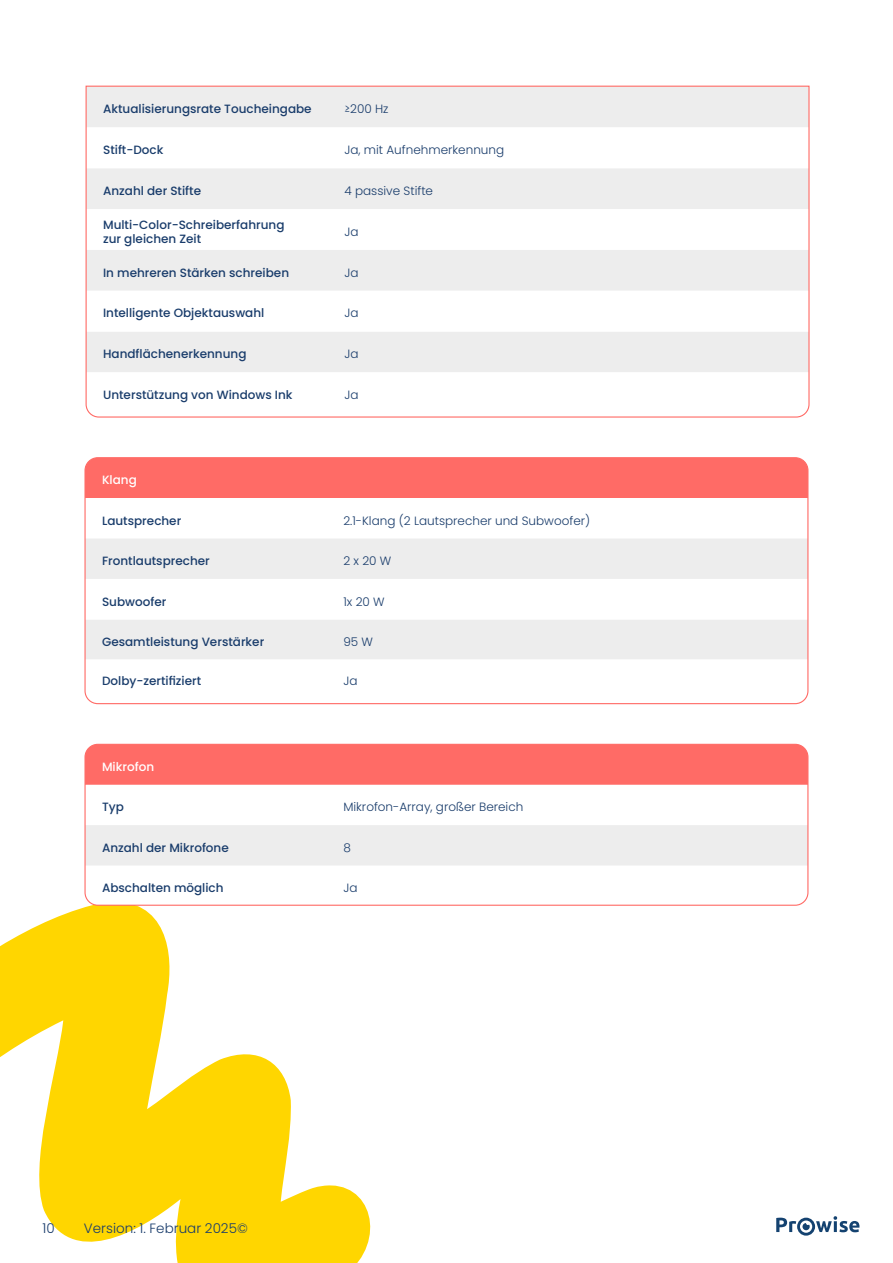
<style>
.page{position:relative;width:893px;height:1263px;background:#fff}
.page>*{position:absolute;margin:0;border:0;box-sizing:border-box;transform-origin:0 0}
.t1{font:300 13.5px "Poppins";color:#193c6b}
.t2{font:500 12px/14.4px "Poppins";color:#193c6b}
.t3{font:300 12px "Poppins";color:#193c6b}
.t4{font:500 12px "Poppins";color:#fff}
</style>
<div class="page">
<svg style="left:776px;top:1216px;width:83px;height:19px"></svg>
<svg style="left:0;top:905px;width:371px;height:358px;fill:#ffd600"></svg>
<svg style="left:85px;top:85px;width:725px;height:333px"></svg>
<div style="left:85px;top:458px;width:723px;height:40px;background:#ff6b66"></div>
<svg style="left:86px;top:539px;width:720px;height:120px;fill:#ededed"></svg>
<div style="left:84px;top:457px;width:724px;height:247px;border:1px solid #ff6b66;border-radius:13px"></div>
<div style="left:85px;top:744px;width:723px;height:41px;background:#ff6b66"></div>
<div style="left:86px;top:825px;width:720px;height:40px;background:#ededed"></div>
<div style="left:84px;top:744px;width:724px;height:162px;border:1px solid #ff6b66;border-radius:13px"></div>
<p class="t2" style="left:103px;top:102px;width:210px">Aktualisierungsrate Toucheingabe</p>
<p class="t3" style="left:344px;top:102px;width:46px">≥200 Hz</p>
<p class="t2" style="left:103px;top:143px;width:62px">Stift-Dock</p>
<p class="t3" style="left:344px;top:143px;width:161px">Ja, mit Aufnehmerkennung</p>
<p class="t2" style="left:103px;top:184px;width:100px">Anzahl der Stifte</p>
<p class="t3" style="left:344px;top:184px;width:90px">4 passive Stifte</p>
<p class="t2" style="left:103px;top:217px;width:183px">Multi-Color-Schreiberfahrung zur gleichen Zeit</p>
<p class="t3" style="left:344px;top:225px;width:16px">Ja</p>
<p class="t2" style="left:103px;top:265px;width:187px">In mehreren Stärken schreiben</p>
<p class="t3" style="left:344px;top:265px;width:16px">Ja</p>
<p class="t2" style="left:103px;top:306px;width:163px">Intelligente Objektauswahl</p>
<p class="t3" style="left:344px;top:306px;width:16px">Ja</p>
<p class="t2" style="left:103px;top:347px;width:145px">Handflächenerkennung</p>
<p class="t3" style="left:344px;top:347px;width:16px">Ja</p>
<p class="t2" style="left:103px;top:388px;width:191px">Unterstützung von Windows Ink</p>
<p class="t3" style="left:344px;top:388px;width:16px">Ja</p>
<p class="t4" style="left:102px;top:473px;width:36px">Klang</p>
<p class="t2" style="left:102px;top:513px;width:81px">Lautsprecher</p>
<p class="t3" style="left:343px;top:513px;width:248px">2.1-Klang (2 Lautsprecher und Subwoofer)</p>
<p class="t2" style="left:102px;top:554px;width:109px">Frontlautsprecher</p>
<p class="t3" style="left:343px;top:554px;width:49px">2 x 20 W</p>
<p class="t2" style="left:102px;top:594px;width:66px">Subwoofer</p>
<p class="t3" style="left:343px;top:594px;width:43px">1x 20 W</p>
<p class="t2" style="left:102px;top:634px;width:164px">Gesamtleistung Verstärker</p>
<p class="t3" style="left:343px;top:635px;width:31px">95 W</p>
<p class="t2" style="left:102px;top:674px;width:101px">Dolby-zertifiziert</p>
<p class="t3" style="left:343px;top:674px;width:16px">Ja</p>
<p class="t4" style="left:102px;top:760px;width:54px">Mikrofon</p>
<p class="t2" style="left:102px;top:800px;width:23px">Typ</p>
<p class="t3" style="left:343px;top:800px;width:181px">Mikrofon-Array, großer Bereich</p>
<p class="t2" style="left:102px;top:840px;width:128px">Anzahl der Mikrofone</p>
<p class="t3" style="left:343px;top:840px;width:9px">8</p>
<p class="t2" style="left:102px;top:880px;width:123px">Abschalten möglich</p>
<p class="t3" style="left:343px;top:880px;width:16px">Ja</p>
<p class="t1" style="left:43px;top:1220px;width:14px">10</p>
<p class="t1" style="left:84px;top:1220px;width:165px">Version: 1. Februar 2025©</p>
</div>
